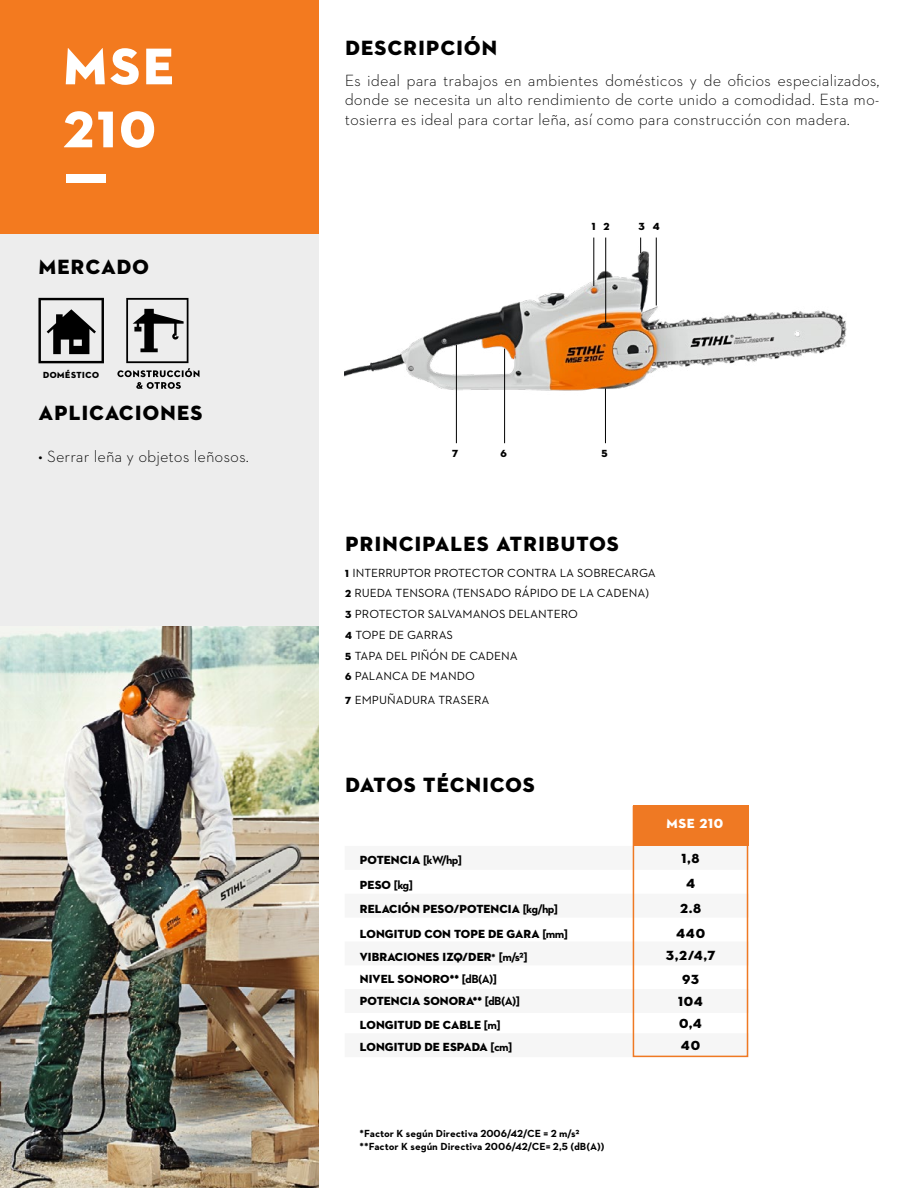
<style>
.page{position:relative;width:918px;height:1188px;background:#fff}
.page>*{position:absolute;margin:0;border:0;box-sizing:border-box;transform-origin:0 0}
.t1{font:52.5px/63px "STIHL Contraface Display Titling";color:#fff}
.t2{font:21px "STIHL Contraface Display Titling";color:#000}
.t3{font:300 16.5px/19.8px "STIHL Contraface Text";color:#000;text-align:justify}
.t4{font:13.5px "STIHL Contraface Display Titling";color:#000}
.t5{font:13.5px "STIHL Contraface Display Titling";color:#fff}
.t6{font:12px "STIHL Contraface Display Titling";letter-spacing:-.05em;color:#000}
.t7{font:12px/20.7px "STIHL Contraface Text";color:#000}
.t8{font:700 10.5px/12.6px "STIHL Contraface Text";color:#000}
.t9{font:10.5px "STIHL Contraface Display Titling";color:#000}
.t10{font:9px "STIHL Contraface Display Titling";color:#000}
.s1{font-family:"STIHL Contraface Display Titling";font-size:10.5px}
.s2{font-family:"STIHL Contraface Text";font-weight:700}
.s3{font-family:"STIHL Contraface Text";font-weight:700;font-size:10.5px}
</style>
<div class="page">
<div style="left:0;top:0;width:319px;height:234px;background:#f37a1f"></div>
<div style="left:0;top:234px;width:319px;height:393px;background:#ededed"></div>
<img style="left:0;top:627px;width:319px;height:561px">
<div style="left:38px;top:298px;width:66px;height:65px;border:2px solid #000"></div>
<svg style="left:39px;top:298px;width:64px;height:65px"></svg>
<div style="left:633px;top:805px;width:116px;height:41px;background:#ef7923"></div>
<div style="left:632px;top:894px;width:117px;height:24px;background:#f6f6f6"></div>
<div style="left:632px;top:942px;width:117px;height:23px;background:#f6f6f6"></div>
<div style="left:632px;top:989px;width:117px;height:24px;background:#f6f6f6"></div>
<div style="left:632px;top:1033px;width:117px;height:24px;background:#f6f6f6"></div>
<div style="left:632px;top:846px;width:117px;height:24px;background:#f6f6f6"></div>
<div style="left:633px;top:806px;width:115px;height:251px;border:2px solid #ef7923"></div>
<hr style="left:605px;top:388px;width:1px;height:55px;background:#000">
<img style="left:345px;top:237px;width:502px;height:180px">
<svg style="left:117px;top:298px;width:83px;height:91px"></svg>
<hr style="left:594px;top:238px;width:1px;height:48px;background:#000">
<hr style="left:605px;top:238px;width:1px;height:85px;background:#000">
<hr style="left:656px;top:238px;width:1px;height:68px;background:#000">
<svg style="left:640px;top:238px;width:1px;height:15px"></svg>
<hr style="left:504px;top:349px;width:1px;height:94px;background:#000">
<hr style="left:456px;top:345px;width:1px;height:98px;background:#000">
<h1 class="t1" style="left:62px;top:35px;width:115px">MSE<br>210<br>Ƒ</h1>
<p class="t2" style="left:38px;top:254px;width:113px">MERCADO</p>
<p class="t10" style="left:43px;top:370px;width:58px">DOMÉSTICO</p>
<p class="t2" style="left:38px;top:400px;width:166px">APLICACIONES</p>
<p class="t3" style="left:38px;top:446px;width:212px">• Serrar leña y objetos leñosos.</p>
<p class="t2" style="left:345px;top:34px;width:155px">DESCRIPCIÓN</p>
<p class="t3" style="left:345px;top:70px;width:537px">Es ideal para trabajos en ambientes domésticos y de oficios especializados, donde se necesita un alto rendimiento de corte unido a comodidad. Esta mo&shy;tosierra es ideal para cortar leña, así como para construcción con madera.</p>
<p class="t9" style="left:591px;top:220px;width:20px">1 2</p>
<p class="t9" style="left:638px;top:220px;width:23px">3 4</p>
<p class="t9" style="left:452px;top:447px;width:8px">7</p>
<p class="t9" style="left:500px;top:447px;width:9px">6</p>
<p class="t9" style="left:601px;top:447px;width:8px">5</p>
<p class="t2" style="left:345px;top:530px;width:276px">PRINCIPALES ATRIBUTOS</p>
<p class="t7" style="left:345px;top:562px;width:313px"><span class="s1">1</span> INTERRUPTOR PROTECTOR CONTRA LA SOBRECARGA <span class="s1">2</span> RUEDA TENSORA (TENSADO RÁPIDO DE LA CADENA)<br><span class="s1">3</span> PROTECTOR SALVAMANOS DELANTERO<br><span class="s1">4</span> TOPE DE GARRAS<br><span class="s1">5</span> TAPA DEL PIÑÓN DE CADENA</p>
<p class="t7" style="left:345px;top:666px;width:132px"><span class="s1">6</span> PALANCA DE MANDO</p>
<p class="t7" style="left:345px;top:689px;width:146px"><span class="s1">7</span> EMPUÑADURA TRASERA</p>
<p class="t2" style="left:345px;top:772px;width:192px">DATOS TÉCNICOS</p>
<p class="t5" style="left:666px;top:815px;width:59px">MSE 210</p>
<p class="t6" style="left:360px;top:852px;width:104px">POTENCIA <span class="s2">[kW/hp]</span></p>
<p class="t4" style="left:681px;top:850px;width:20px">1,8</p>
<p class="t6" style="left:360px;top:877px;width:55px">PESO <span class="s2">[kg]</span></p>
<p class="t4" style="left:686px;top:875px;width:11px">4</p>
<p class="t6" style="left:360px;top:901px;width:200px">RELACIÓN PESO/POTENCIA <span class="s2">[kg/hp]</span></p>
<p class="t4" style="left:680px;top:900px;width:23px">2.8</p>
<p class="t6" style="left:360px;top:926px;width:210px">LONGITUD CON TOPE DE GARA <span class="s2">[mm]</span></p>
<p class="t4" style="left:676px;top:925px;width:31px">440</p>
<p class="t6" style="left:360px;top:950px;width:169px">VIBRACIONES IZQ/DER<span class="s3">*</span> <span class="s2">[m/s²]</span></p>
<p class="t4" style="left:666px;top:947px;width:52px">3,2/4,7</p>
<p class="t6" style="left:360px;top:971px;width:139px">NIVEL SONORO** <span class="s2">[dB(A)]</span></p>
<p class="t4" style="left:682px;top:971px;width:19px">93</p>
<p class="t6" style="left:360px;top:993px;width:162px">POTENCIA SONORA** <span class="s2">[dB(A)]</span></p>
<p class="t6" style="left:360px;top:1040px;width:154px">LONGITUD DE ESPADA <span class="s2">[cm]</span></p>
<p class="t6" style="left:360px;top:1018px;width:142px">LONGITUD DE CABLE <span class="s2">[m]</span></p>
<p class="t4" style="left:678px;top:993px;width:27px">104</p>
<p class="t4" style="left:681px;top:1037px;width:21px">40</p>
<p class="t4" style="left:679px;top:1015px;width:25px">0,4</p>
<p class="t8" style="left:360px;top:1127px;width:247px">*Factor K según Directiva 2006/42/CE = 2 m/s² **Factor K según Directiva 2006/42/CE= 2,5 (dB(A))</p>
</div>
